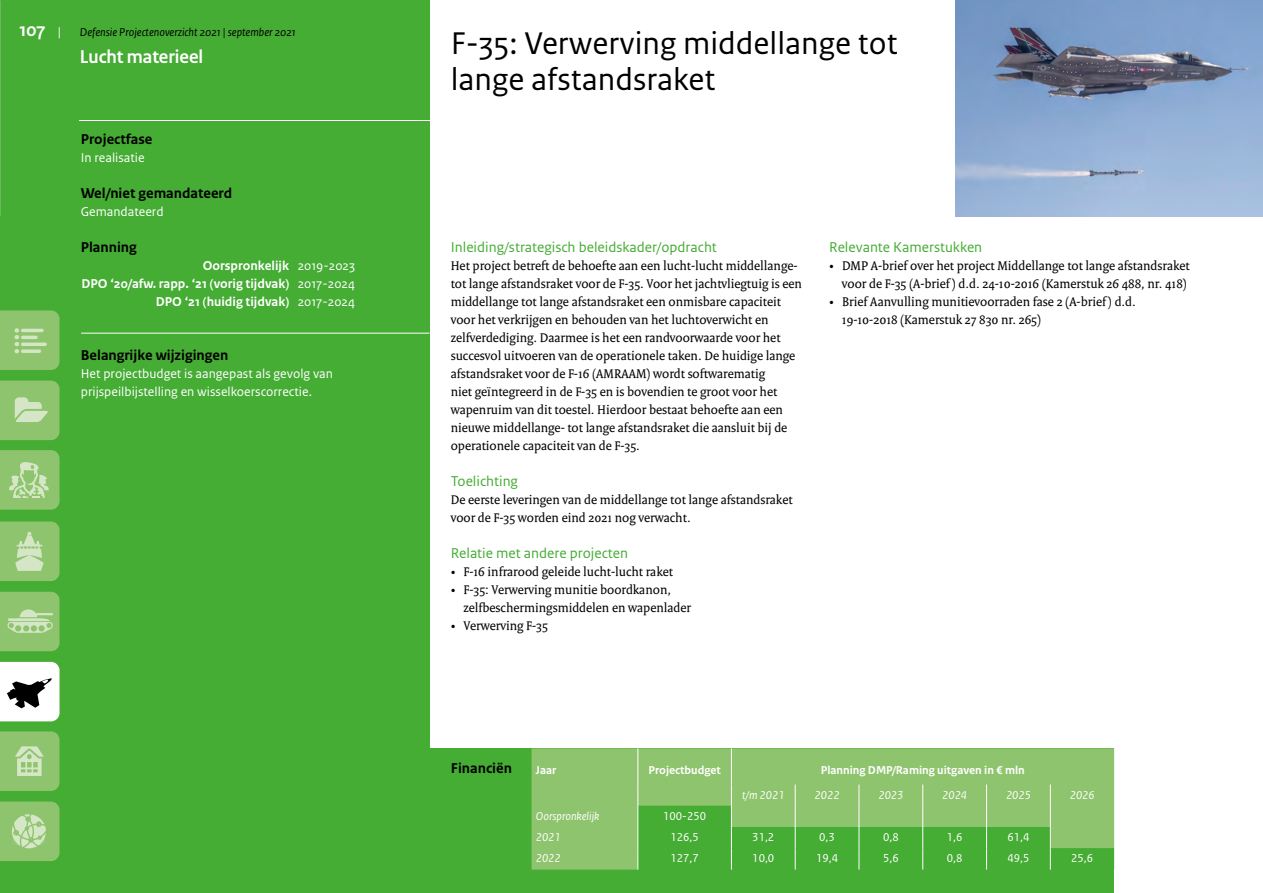
<style>
.page{position:relative;width:1263px;height:893px;background:#fff}
.page>*{position:absolute;margin:0;border:0;box-sizing:border-box;transform-origin:0 0}
._3-MPO-projectnaam{font:33px/36px "Rijksoverheid Sans Text";color:#000}
.t1{font:700 19.5px "Rijksoverheid Sans Heading";color:#fff}
._2-MPO-tussenkopje_b{font:15px "Rijksoverheid Sans Text";color:#45ac34}
._4-MPO-tussenkopje_z{font:700 15px "Rijksoverheid Sans Text";color:#000}
._1-MPO-plat{font:13.5px/18px "Rijksoverheid Serif";color:#000}
._5-MPO-plat_inspr_bu{font:13.5px/18px "Rijksoverheid Serif";color:#000}
._5-MPO-plat_wit{font:13.5px/18px "Rijksoverheid Sans Text";color:#fff}
._5-MPO-plat_wit-2{font:700 13.5px "Rijksoverheid Sans Text";color:#fff}
.Tabeltekst{font:12px "Rijksoverheid Sans Text";color:#fff}
.Tabeltekst-2{font:700 12px "Rijksoverheid Sans Text";color:#fff}
.Tabeltekst-3{font:italic 12px "Rijksoverheid Sans Text";color:#fff}
.t2{font:italic 12px "Rijksoverheid Sans Text";color:#000}
.s1{font-family:"Rijksoverheid Sans Text";font-weight:400;font-size:13.5px}
.s2{font-weight:400}
</style>
<div class="page">
<div style="left:0;top:0;width:429px;height:893px;background:#45ac34"></div>
<div style="left:429px;top:748px;width:685px;height:145px;background:#45ac34"></div>
<hr style="left:79px;top:120px;width:361px;height:1px;background:#fff">
<hr style="left:81px;top:333px;width:348px;height:1px;background:#fff">
<div style="left:531px;top:748px;width:583px;height:122px;background:#8fc46e"></div>
<hr style="left:637px;top:748px;width:1px;height:36px;background:#fff">
<hr style="left:731px;top:748px;width:1px;height:36px;background:#fff">
<svg style="left:637px;top:784px;width:477px;height:86px"></svg>
<img style="left:955px;top:0;width:308px;height:216px">
<svg style="left:0;top:662px;width:60px;height:59px;background:#cccecc"></svg>
<svg style="left:0;top:592px;width:60px;height:59px;background:#98c879"></svg>
<svg style="left:0;top:522px;width:60px;height:59px;background:#9aca7d"></svg>
<svg style="left:0;top:381px;width:60px;height:59px;background:#98c87a"></svg>
<svg style="left:0;top:310px;width:60px;height:60px;background:#93c674"></svg>
<svg style="left:0;top:731px;width:60px;height:60px;background:#97c879"></svg>
<svg style="left:0;top:450px;width:60px;height:60px;background:#98c87a"></svg>
<svg style="left:0;top:801px;width:60px;height:60px;background:#99c97c"></svg>
<h2 class="t1" style="left:20px;top:19px;width:43px">107 <span class="s1">|</span></h2>
<p class="t2" style="left:80px;top:25px;width:217px">Defensie Projectenoverzicht 2021 | september 2021</p>
<h2 class="t1" style="left:80px;top:46px;width:125px">Lucht materieel</h2>
<p class="_4-MPO-tussenkopje_z" style="left:81px;top:131px;width:73px">Projectfase</p>
<p class="_5-MPO-plat_wit" style="left:81px;top:149px;width:65px">In realisatie</p>
<p class="_4-MPO-tussenkopje_z" style="left:81px;top:185px;width:153px">Wel/niet gemandateerd</p>
<p class="_5-MPO-plat_wit" style="left:81px;top:203px;width:84px">Gemandateerd</p>
<p class="_4-MPO-tussenkopje_z" style="left:81px;top:239px;width:58px">Planning</p>
<p class="_5-MPO-plat_wit-2" style="left:203px;top:258px;width:154px">Oorspronkelijk <span class="s2">2019-2023</span></p>
<p class="_5-MPO-plat_wit-2" style="left:81px;top:276px;width:275px">DPO ‘20/afw. rapp. ‘21 (vorig tijdvak) <span class="s2">2017-2024</span></p>
<p class="_5-MPO-plat_wit-2" style="left:156px;top:294px;width:201px">DPO ‘21 (huidig tijdvak) <span class="s2">2017-2024</span></p>
<p class="_4-MPO-tussenkopje_z" style="left:81px;top:347px;width:149px">Belangrijke wijzigingen</p>
<p class="_5-MPO-plat_wit" style="left:81px;top:365px;width:254px">Het projectbudget is aangepast als gevolg van prijspeilbijstelling en wisselkoerscorrectie.</p>
<p class="_3-MPO-projectnaam" style="left:451px;top:26px;width:448px">F-35: Verwerving middellange tot lange afstandsraket</p>
<p class="_2-MPO-tussenkopje_b" style="left:451px;top:239px;width:268px">Inleiding/strategisch beleidskader/opdracht</p>
<p class="_1-MPO-plat" style="left:451px;top:257px;width:353px">Het project betreft de behoefte aan een lucht-lucht middellange&shy;tot lange afstandsraket voor de F-35. Voor het jachtvliegtuig is een middellange tot lange afstandsraket een onmisbare capaciteit voor het verkrijgen en behouden van het luchtoverwicht en zelfverdediging. Daarmee is het een randvoorwaarde voor het succesvol uitvoeren van de operationele taken. De huidige lange afstandsraket voor de F-16 (AMRAAM) wordt softwarematig<br>niet geïntegreerd in de F-35 en is bovendien te groot voor het wapenruim van dit toestel. Hierdoor bestaat behoefte aan een nieuwe middellange- tot lange afstandsraket die aansluit bij de operationele capaciteit van de F-35.</p>
<p class="_2-MPO-tussenkopje_b" style="left:451px;top:473px;width:69px">Toelichting</p>
<p class="_1-MPO-plat" style="left:451px;top:491px;width:343px">De eerste leveringen van de middellange tot lange afstandsraket voor de F-35 worden eind 2021 nog verwacht.</p>
<p class="_2-MPO-tussenkopje_b" style="left:451px;top:545px;width:179px">Relatie met andere projecten</p>
<p class="_5-MPO-plat_inspr_bu" style="left:451px;top:563px;width:224px">• F-16 infrarood geleide lucht-lucht raket</p>
<p class="_5-MPO-plat_inspr_bu" style="left:463px;top:581px;width:229px;text-indent:-13px">• F-35: Verwerving munitie boordkanon, zelfbeschermingsmiddelen en wapenlader</p>
<p class="_5-MPO-plat_inspr_bu" style="left:451px;top:617px;width:99px">• Verwerving F-35</p>
<p class="_2-MPO-tussenkopje_b" style="left:829px;top:239px;width:154px">Relevante Kamerstukken</p>
<p class="_5-MPO-plat_inspr_bu" style="left:829px;top:257px;width:362px;text-align:right">• DMP A-brief over het project Middellange tot lange afstandsraket voor de F-35 (A-brief ) d.d. 24-10-2016 (Kamerstuk 26 488, nr. 418)</p>
<p class="_5-MPO-plat_inspr_bu" style="left:842px;top:293px;width:295px;text-indent:-13px">• Brief Aanvulling munitievoorraden fase 2 (A-brief ) d.d.<br>19-10-2018 (Kamerstuk 27 830 nr. 265)</p>
<p class="_4-MPO-tussenkopje_z" style="left:451px;top:760px;width:63px">Financiën</p>
<p class="Tabeltekst-2" style="left:536px;top:763px;width:22px">Jaar</p>
<p class="Tabeltekst-2" style="left:648px;top:763px;width:74px">Projectbudget</p>
<p class="Tabeltekst-2" style="left:821px;top:763px;width:206px">Planning DMP/Raming uitgaven in € mln</p>
<p class="Tabeltekst-3" style="left:742px;top:788px;width:44px">t/m 2021</p>
<p class="Tabeltekst-3" style="left:815px;top:788px;width:26px">2022</p>
<p class="Tabeltekst-3" style="left:878px;top:788px;width:26px">2023</p>
<p class="Tabeltekst-3" style="left:942px;top:788px;width:26px">2024</p>
<p class="Tabeltekst-3" style="left:1006px;top:788px;width:26px">2025</p>
<p class="Tabeltekst-3" style="left:1070px;top:788px;width:26px">2026</p>
<p class="Tabeltekst-3" style="left:536px;top:809px;width:65px">Oorspronkelijk</p>
<p class="Tabeltekst" style="left:663px;top:809px;width:44px">100-250</p>
<p class="Tabeltekst-3" style="left:536px;top:830px;width:26px">2021</p>
<p class="Tabeltekst" style="left:670px;top:830px;width:30px">126,5</p>
<p class="Tabeltekst" style="left:752px;top:830px;width:24px">31,2</p>
<p class="Tabeltekst" style="left:819px;top:830px;width:17px">0,3</p>
<p class="Tabeltekst" style="left:883px;top:830px;width:17px">0,8</p>
<p class="Tabeltekst" style="left:947px;top:830px;width:17px">1,6</p>
<p class="Tabeltekst" style="left:1007px;top:830px;width:24px">61,4</p>
<p class="Tabeltekst-3" style="left:536px;top:852px;width:26px">2022</p>
<p class="Tabeltekst" style="left:670px;top:851px;width:30px">127,7</p>
<p class="Tabeltekst" style="left:752px;top:851px;width:24px">10,0</p>
<p class="Tabeltekst" style="left:816px;top:851px;width:24px">19,4</p>
<p class="Tabeltekst" style="left:883px;top:851px;width:17px">5,6</p>
<p class="Tabeltekst" style="left:947px;top:851px;width:17px">0,8</p>
<p class="Tabeltekst" style="left:1007px;top:851px;width:24px">49,5</p>
<p class="Tabeltekst" style="left:1071px;top:851px;width:24px">25,6</p>
</div>
